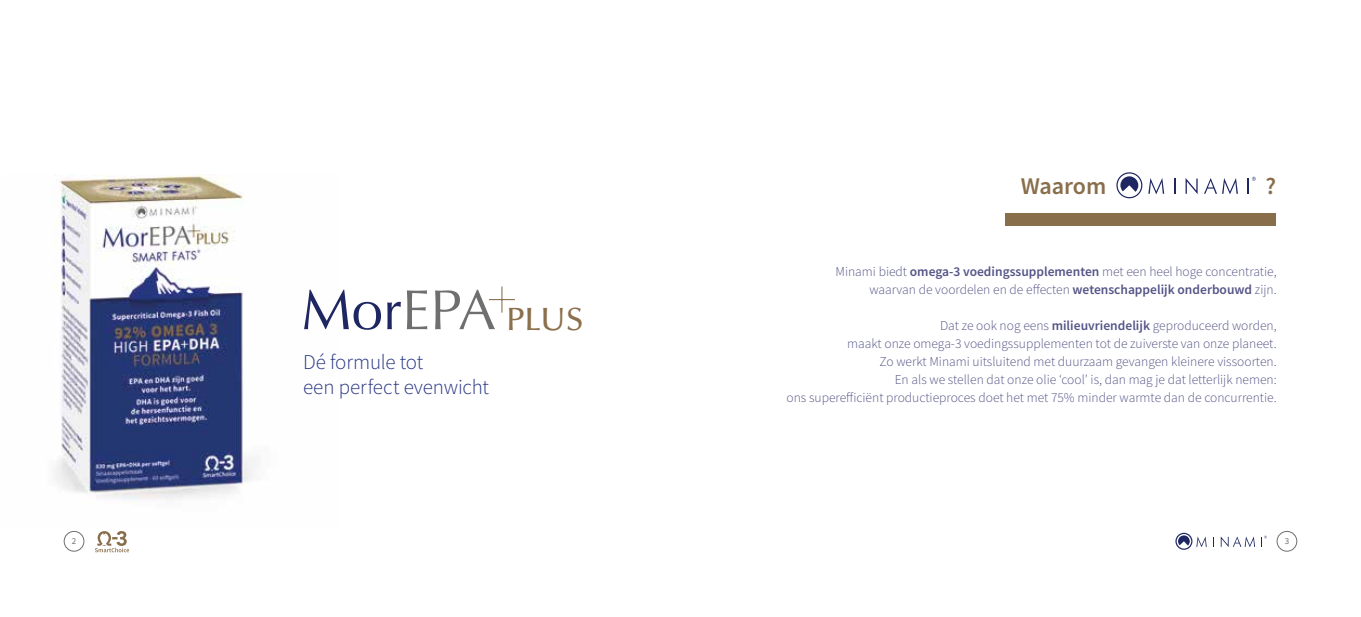
<style>
.page{position:relative;width:1361px;height:617px;background:#fff}
.page>*{position:absolute;margin:0;border:0;box-sizing:border-box;transform-origin:0 0}
.t1{font:500 32.25px "Optima LT Std";color:#8c6f4b}
.t2{font:600 24px "Source Sans Pro";letter-spacing:-.005em;color:#896e4b}
.t3{font:300 21px/24px "Source Sans Pro";letter-spacing:-.01em;color:#283583}
.t4{font:300 13.5px/18px "Source Sans Pro";color:#545487;text-align:right}
.t5{font:9px "Source Sans Pro";color:#706f6f}
.s1{font-weight:600}
</style>
<div class="page">
<div style="left:1276px;top:531px;width:21px;height:20px;border:1px solid #706f6f;border-radius:50%"></div>
<svg style="left:1196px;top:536px;width:10px;height:11px"></svg>
<svg style="left:1220px;top:536px;width:35px;height:11px"></svg>
<svg style="left:1178px;top:535px;width:12px;height:10px"></svg>
<div style="left:1175px;top:532px;width:17px;height:18px;border:1px solid #1f2762;border-radius:50%"></div>
<svg style="left:1261px;top:535px;width:5px;height:11px"></svg>
<div style="left:64px;top:531px;width:20px;height:20px;border:1px solid #706f6f;border-radius:50%"></div>
<svg style="left:95px;top:531px;width:34px;height:21px"></svg>
<img style="left:53px;top:174px;width:203px;height:326px">
<div style="left:1005px;top:213px;width:271px;height:12px;background:#896e4b"></div>
<svg style="left:1148px;top:178px;width:16px;height:16px"></svg>
<svg style="left:1174px;top:178px;width:1px;height:16px"></svg>
<svg style="left:1185px;top:178px;width:12px;height:16px"></svg>
<svg style="left:1204px;top:178px;width:34px;height:16px"></svg>
<svg style="left:1120px;top:176px;width:18px;height:16px"></svg>
<div style="left:1116px;top:172px;width:26px;height:26px;border:1px solid #1f2762;border-radius:50%"></div>
<svg style="left:1247px;top:177px;width:8px;height:17px"></svg>
<svg style="left:304px;top:289px;width:77px;height:41px"></svg>
<svg style="left:387px;top:302px;width:14px;height:27px"></svg>
<svg style="left:407px;top:290px;width:20px;height:39px"></svg>
<svg style="left:435px;top:286px;width:80px;height:43px"></svg>
<h3 class="t3" style="left:303px;top:350px;width:188px">Dé formule tot<br>een perfect evenwicht</h3>
<h1 class="t1" style="left:506px;top:301px;width:79px">PLUS</h1>
<h2 class="t2" style="left:1020px;top:170px;width:87px">Waarom</h2>
<h2 class="t2" style="left:1265px;top:170px;width:12px">?</h2>
<p class="t4" style="left:835px;top:262px;width:443px">Minami biedt <span class="s1">omega-3 voedingssupplementen</span> met een heel hoge concentratie, waarvan de voordelen en de effecten <span class="s1">wetenschappelijk onderbouwd</span> zijn.</p>
<p class="t4" style="left:786px;top:316px;width:492px">Dat ze ook nog eens <span class="s1">milieuvriendelijk</span> geproduceerd worden,<br>maakt onze omega-3 voedingssupplementen tot de zuiverste van onze planeet.<br>Zo werkt Minami uitsluitend met duurzaam gevangen kleinere vissoorten.<br>En als we stellen dat onze olie ‘cool’ is, dan mag je dat letterlijk nemen:<br>ons superefficiënt productieproces doet het met 75% minder warmte dan de concurrentie.</p>
<p class="t5" style="left:72px;top:534px;width:6px">2</p>
<p class="t5" style="left:1284px;top:534px;width:6px">3</p>
</div>
